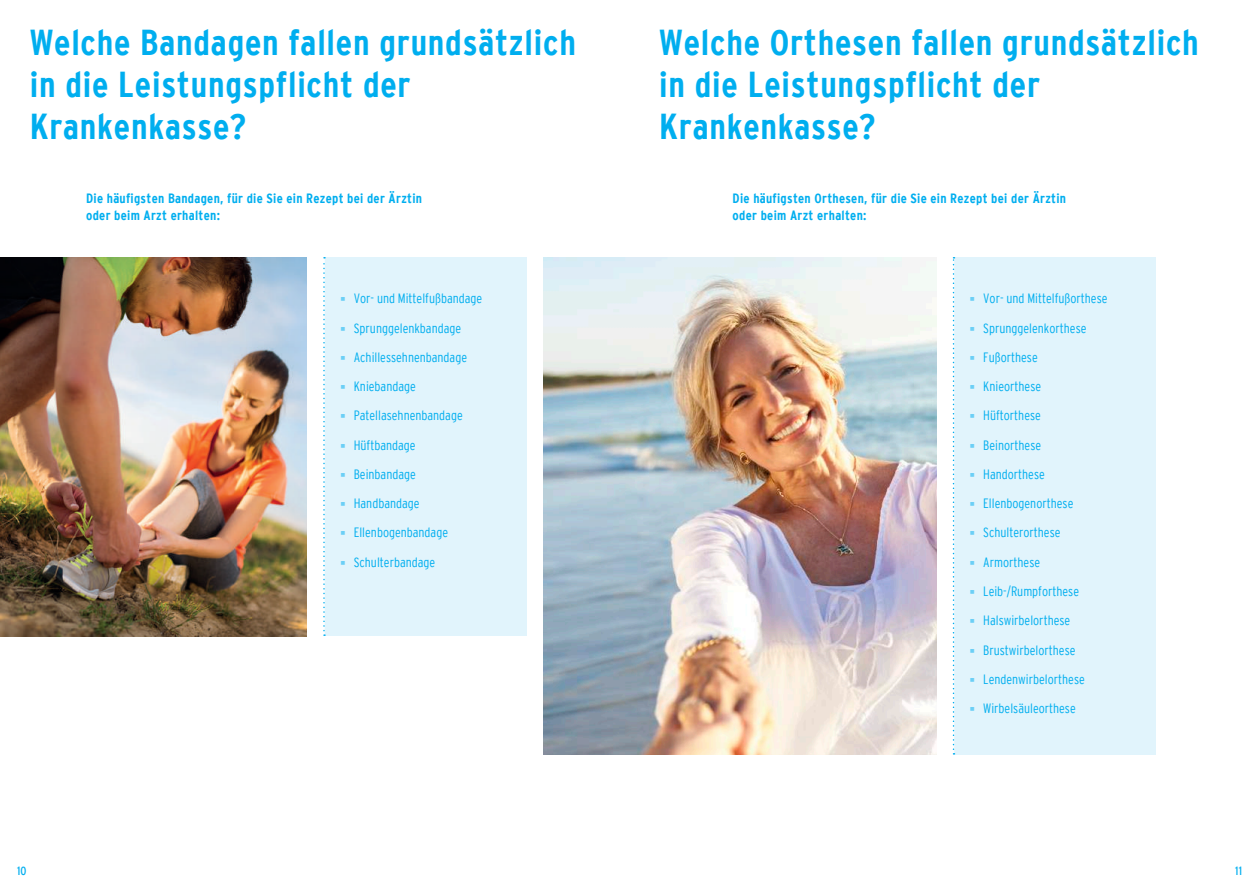
<style>
.page{position:relative;width:1259px;height:893px;background:#fff}
.page>*{position:absolute;margin:0;border:0;box-sizing:border-box;transform-origin:0 0}
.t1{font:700 condensed 36px/42px "Interstate";letter-spacing:.02em;color:#00aeef}
.t2{font:300 condensed 13.5px/29.2px "Interstate";color:#00aeef}
.t3{font:700 condensed 13.5px/16.5px "Interstate";letter-spacing:.02em;color:#00aeef}
.t4{font:12px "Inter Reg Con";color:#00aeef}
</style>
<div class="page">
<div style="left:324px;top:257px;width:202px;height:379px;background:#e1f4fc"></div>
<svg style="left:323px;top:257px;width:2px;height:379px"></svg>
<div style="left:953px;top:257px;width:202px;height:498px;background:#e1f4fc"></div>
<svg style="left:952px;top:257px;width:2px;height:498px"></svg>
<img style="left:0;top:257px;width:306px;height:380px">
<img style="left:543px;top:257px;width:393px;height:498px">
<h1 class="t1" style="left:30px;top:21px;width:548px">Welche Bandagen fallen grundsätzlich in die Leistungspflicht der<br>Krankenkasse?</h1>
<h1 class="t1" style="left:659px;top:21px;width:541px">Welche Orthesen fallen grundsätzlich in die Leistungspflicht der<br>Krankenkasse?</h1>
<p class="t3" style="left:86px;top:190px;width:337px">Die häufigsten Bandagen, für die Sie ein Rezept bei der Ärztin oder beim Arzt erhalten:</p>
<p class="t2" style="left:354px;top:284px;width:130px">Vor- und Mittelfußbandage<br>Sprunggelenkbandage<br>Achillessehnenbandage<br>Kniebandage<br>Patellasehnenbandage<br>Hüftbandage<br>Beinbandage<br>Handbandage<br>Ellenbogenbandage<br>Schulterbandage</p>
<p class="t3" style="left:732px;top:190px;width:335px">Die häufigsten Orthesen, für die Sie ein Rezept bei der Ärztin oder beim Arzt erhalten:</p>
<p class="t2" style="left:983px;top:284px;width:126px">Vor- und Mittelfußorthese<br>Sprunggelenkorthese<br>Fußorthese<br>Knieorthese<br>Hüftorthese<br>Beinorthese<br>Handorthese<br>Ellenbogenorthese<br>Schulterorthese<br>Armorthese<br>Leib-/Rumpforthese<br>Halswirbelorthese<br>Brustwirbelorthese<br>Lendenwirbelorthese<br>Wirbelsäuleorthese</p>
<p class="t4" style="left:17px;top:864px;width:11px">10</p>
<p class="t4" style="left:1235px;top:864px;width:8px">11</p>
</div>
